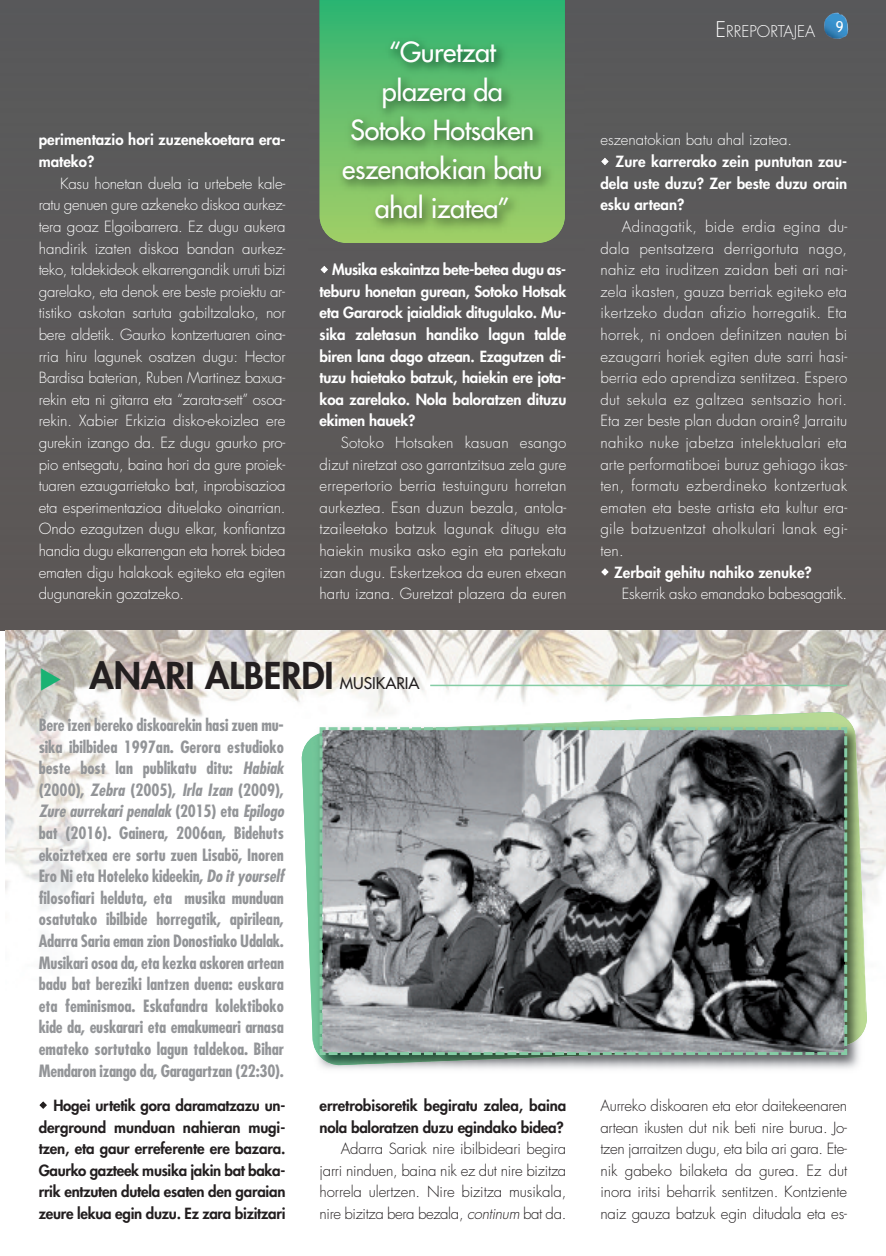
<style>
.page{position:relative;width:886px;height:1256px;background:#fff}
.page>*{position:absolute;margin:0;border:0;box-sizing:border-box;transform-origin:0 0}
.t1{font:800 36px "Futura";color:#231f20}
.t2{font:27px/39px "Futura";letter-spacing:-.015em;color:#fff;text-align:center}
.t3{font:700 condensed 16.5px/21.6px "Futura";letter-spacing:-.015em;color:#939598;text-align:justify}
.t4{font:300 15.75px "Futura";color:#fff}
.t5{font:15.75px "Futura";color:#231f20}
.t6{font:300 15px/21.6px "Futura";color:#fff;text-align:justify}
.t7{font:800 15px/21.6px "Futura";color:#fff;text-align:justify}
.t8{font:300 15px/21.6px "Futura";letter-spacing:-.01em;color:#231f20;text-align:justify}
.t9{font:800 15px/21.6px "Futura";letter-spacing:-.015em;color:#231f20;text-align:justify}
.t10{font:15px "Trebuchet MS";color:#fff}
.s1{color:#19b273}
.s2{font-style:italic}
.s3{font-size:21px}
</style>
<div class="page">
<div style="left:0;top:0;width:885px;height:630px;background:#5b5959"></div>
<img style="left:6px;top:631px;width:879px;height:438px">
<svg style="left:301px;top:711px;width:566px;height:354px"></svg>
<svg style="left:319px;top:0;width:246px;height:27px;background:#30b571"></svg>
<img style="left:824px;top:13px;width:24px;height:26px">
<img style="left:319px;top:27px;width:246px;height:189px">
<img style="left:319px;top:216px;width:246px;height:27px">
<img style="left:313px;top:720px;width:553px;height:345px">
<svg style="left:318px;top:725px;width:530px;height:331px;background:#777b7d"></svg>
<hr style="left:430px;top:684px;width:417px;height:2px;background:#85cca5">
<p class="t7" style="left:39px;top:130px;width:248px">perimentazio hori zuzenekoetara era&shy;mateko?</p>
<p class="t6" style="left:39px;top:174px;width:248px;text-indent:21px">Kasu honetan duela ia urtebete kale&shy;ratu genuen gure azkeneko diskoa aurkez&shy;tera goaz Elgoibarrera. Ez dugu aukera handirik izaten diskoa bandan aurkez&shy;teko, taldekideok elkarrengandik urruti bizi garelako, eta denok ere beste proiektu ar&shy;tistiko askotan sartuta gabiltzalako, nor bere aldetik. Gaurko kontzertuaren oina&shy;rria hiru lagunek osatzen dugu: Hector Bardisa baterian, Ruben Martinez baxua&shy;rekin eta ni gitarra eta “zarata-sett” osoa&shy;rekin. Xabier Erkizia disko-ekoizlea ere gurekin izango da. Ez dugu gaurko pro&shy;pio entsegatu, baina hori da gure proiek&shy;tuaren ezaugarrietako bat, inprobisazioa eta esperimentazioa dituelako oinarrian.<br>Ondo ezagutzen dugu elkar, konfiantza handia dugu elkarrengan eta horrek bidea ematen digu halakoak egiteko eta egiten dugunarekin gozatzeko.</p>
<h2 class="t2" style="left:342px;top:35px;width:202px">“Guretzat<br>plazera da<br>Sotoko Hotsaken eszenatokian batu ahal izatea”</h2>
<p class="t7" style="left:319px;top:260px;width:248px;text-indent:12px">Musika eskaintza bete-betea dugu as&shy;teburu honetan gurean, Sotoko Hotsak eta Gararock jaialdiak ditugulako. Mu&shy;sika zaletasun handiko lagun talde biren lana dago atzean. Ezagutzen di&shy;tuzu haietako batzuk, haiekin ere jota&shy;koa zarelako. Nola baloratzen dituzu ekimen hauek?</p>
<p class="t6" style="left:319px;top:433px;width:248px;text-indent:21px">Sotoko Hotsaken kasuan esango dizut niretzat oso garrantzitsua zela gure errepertorio berria testuinguru horretan aurkeztea. Esan duzun bezala, antola&shy;tzaileetako batzuk lagunak ditugu eta haiekin musika asko egin eta partekatu izan dugu. Eskertzekoa da euren etxean hartu izana. Guretzat plazera da euren</p>
<h1 class="t1" style="left:39px;top:658px;width:296px"><span class="s1">◆</span> ANARI ALBERDI</h1>
<p class="t5" style="left:340px;top:675px;width:81px">MUSIKARIA</p>
<p class="t3" style="left:39px;top:715px;width:247px">Bere izen bereko diskoarekin hasi zuen mu&shy;sika ibilbidea 1997an. Gerora estudioko beste bost lan publikatu ditu: <span class="s2">Habiak </span>(2000), <span class="s2">Zebra</span> (2005), <span class="s2">Irla Izan</span> (2009), <span class="s2">Zure aurrekari penalak</span> (2015) eta <span class="s2">Epilogo </span>bat (2016). Gainera, 2006an, Bidehuts ekoiztetxea ere sortu zuen Lisabö, Inoren Ero Ni eta Hoteleko kideekin, <span class="s2">Do it yourself </span>filosofiari helduta, eta musika munduan osatutako ibilbide horregatik, apirilean, Adarra Saria eman zion Donostiako Udalak.<br>Musikari osoa da, eta kezka askoren artean badu bat bereziki lantzen duena: euskara eta feminismoa. Eskafandra kolektiboko kide da, euskarari eta emakumeari arnasa emateko sortutako lagun taldekoa. Bihar Mendaron izango da, Garagartzan (22:30).</p>
<p class="t9" style="left:39px;top:1095px;width:248px;text-indent:15px">Hogei urtetik gora daramatzazu un&shy;derground munduan nahieran mugi&shy;tzen, eta gaur erreferente ere bazara.<br>Gaurko gazteek musika jakin bat baka&shy;rrik entzuten dutela esaten den garaian zeure lekua egin duzu. Ez zara bizitzari</p>
<p class="t9" style="left:319px;top:1095px;width:248px">erretrobisoretik begiratu zalea, baina nola baloratzen duzu egindako bidea?</p>
<p class="t8" style="left:319px;top:1139px;width:248px;text-indent:21px">Adarra Sariak nire ibilbideari begira jarri ninduen, baina nik ez dut nire bizitza horrela ulertzen. Nire bizitza musikala, nire bizitza bera bezala, <span class="s2">continum</span> bat da.</p>
<p class="t4" style="left:715px;top:24px;width:101px"><span class="s3">E</span>RREPORTAJEA</p>
<p class="t10" style="left:835px;top:18px;width:9px">9</p>
<p class="t6" style="left:600px;top:130px;width:193px">eszenatokian batu ahal izatea.</p>
<p class="t7" style="left:600px;top:152px;width:248px;text-indent:15px">Zure karrerako zein puntutan zau&shy;dela uste duzu? Zer beste duzu orain esku artean?</p>
<p class="t6" style="left:600px;top:217px;width:248px;text-indent:21px">Adinagatik, bide erdia egina du&shy;dala pentsatzera derrigortuta nago, nahiz eta iruditzen zaidan beti ari nai&shy;zela ikasten, gauza berriak egiteko eta ikertzeko dudan afizio horregatik. Eta horrek, ni ondoen definitzen nauten bi ezaugarri horiek egiten dute sarri hasi&shy;berria edo aprendiza sentitzea. Espero dut sekula ez galtzea sentsazio hori.<br>Eta zer beste plan dudan orain? Jarraitu nahiko nuke jabetza intelektualari eta arte performatiboei buruz gehiago ikas&shy;ten, formatu ezberdineko kontzertuak ematen eta beste artista eta kultur era&shy;gile batzuentzat aholkulari lanak egi&shy;ten.</p>
<p class="t7" style="left:614px;top:562px;width:199px">Zerbait gehitu nahiko zenuke?</p>
<p class="t6" style="left:621px;top:584px;width:227px">Eskerrik asko emandako babesagatik.</p>
<p class="t8" style="left:600px;top:1095px;width:248px">Aurreko diskoaren eta etor daitekeenaren artean ikusten dut nik beti nire burua. Jo&shy;tzen jarraitzen dugu, eta bila ari gara. Ete&shy;nik gabeko bilaketa da gurea. Ez dut inora iritsi beharrik sentitzen. Kontziente naiz gauza batzuk egin ditudala eta es-</p>
</div>
